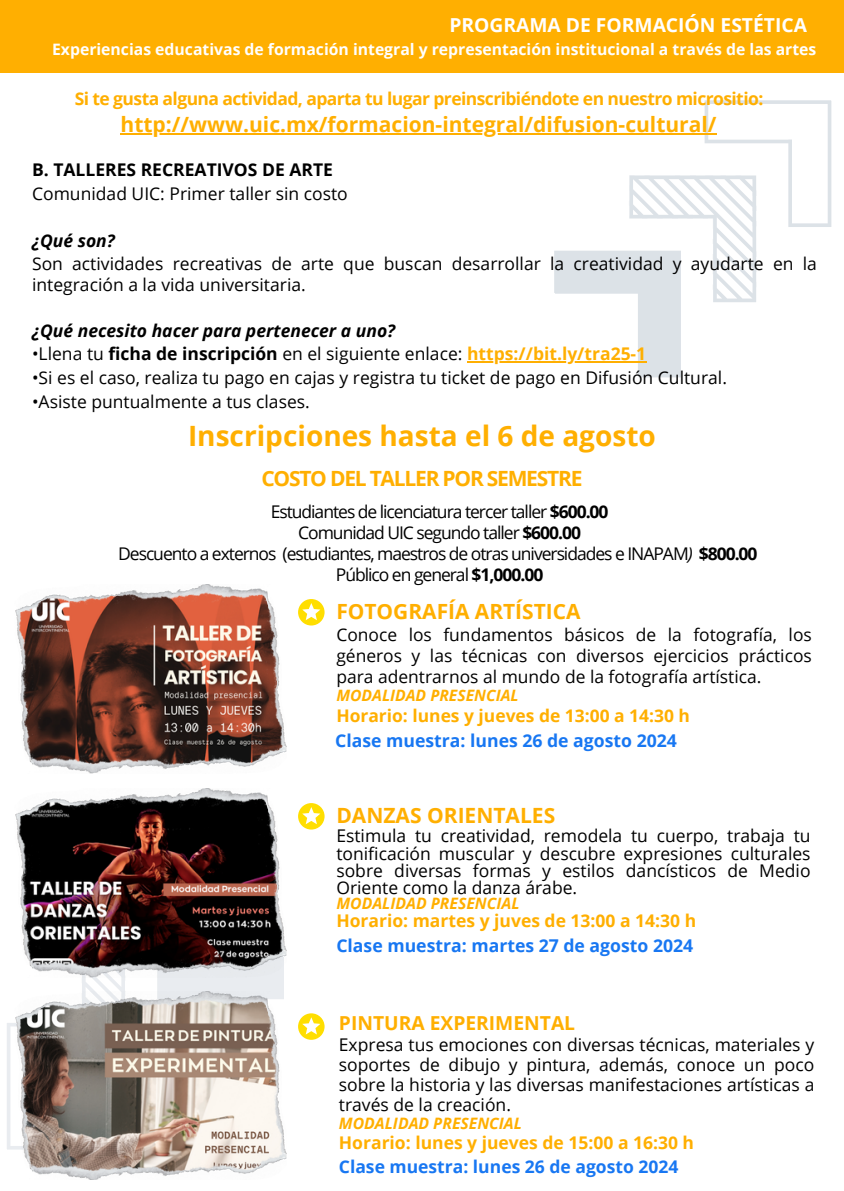
<style>
.page{position:relative;width:844px;height:1191px;background:#fff}
.page>*{position:absolute;margin:0;border:0;box-sizing:border-box;transform-origin:0 0}
.t1{font:700 28px "Open Sans";color:#ffaf01}
.t2{font:700 21px "Open Sans";color:#ffaf01}
.t3{font:700 21px "Open Sans";letter-spacing:-.06em;color:#ffaf01}
.t4{font:700 19.25px "Open Sans";color:#fff}
.t5{font:700 19.25px "Open Sans";color:#ffaf01}
.t6{font:700 17.68px "Open Sans";color:#1877f2}
.t7{font:17.5px/17.2px "Open Sans";color:#000;text-align:justify}
.t8{font:17.5px/21px "Open Sans";letter-spacing:-.06em;color:#000;text-align:center}
.t9{font:700 17.5px "Open Sans";color:#ffaf01}
.t10{font:700 17.5px "Open Sans";letter-spacing:-.03em;color:#ffaf01}
.t11{font:italic 700 17.5px "Open Sans";color:#000}
.t12{font:700 17.5px "Open Sans";color:#1877f2}
.t13{font:700 15.75px "Open Sans";color:#fff}
.t14{font:italic 700 15.75px "Open Sans";color:#ffaf01}
.s1{font-weight:700}
.s2{font-weight:700;font-style:italic}
.s3{font-weight:700;color:#ffaf01}
.s4{font-style:italic}
</style>
<div class="page">
<svg style="left:532px;top:100px;width:300px;height:278px"></svg>
<svg style="left:7px;top:949px;width:280px;height:231px"></svg>
<div style="left:0;top:0;width:843px;height:73px;background:#ffaf01"></div>
<img style="left:15px;top:584px;width:271px;height:189px">
<img style="left:14px;top:788px;width:272px;height:189px">
<img style="left:14px;top:991px;width:272px;height:188px">
<hr style="left:121px;top:134px;width:595px;height:1px;background:#ffaf01">
<hr style="left:467px;top:361px;width:179px;height:2px;background:#ffaf01">
<svg style="left:298px;top:803px;width:26px;height:26px"></svg>
<svg style="left:298px;top:599px;width:26px;height:26px"></svg>
<svg style="left:298px;top:1013px;width:26px;height:26px"></svg>
<p class="t4" style="left:449px;top:12px;width:359px">PROGRAMA DE FORMACIÓN ESTÉTICA</p>
<p class="t13" style="left:52px;top:38px;width:765px">Experiencias educativas de formación integral y representación institucional a través de las artes</p>
<h1 class="t10" style="left:75px;top:86px;width:690px">Si te gusta alguna actividad, aparta tu lugar preinscribiéndote en nuestro micrositio:</h1>
<h2 class="t2" style="left:121px;top:110px;width:597px">http://www.uic.mx/formacion-integral/difusion-cultural/</h2>
<h4 class="t7" style="left:32px;top:158px;width:317px;line-height:23.6px"><span class="s1">B. TALLERES RECREATIVOS DE ARTE<br></span>Comunidad UIC: Primer taller sin costo</h4>
<p class="t7" style="left:32px;top:230px;width:786px;line-height:21.7px;text-align:left"><span class="s2">¿Qué son?<br></span>Son actividades recreativas de arte que buscan desarrollar la creatividad y ayudarte en la integración a la vida universitaria.</p>
<p class="t11" style="left:32px;top:318px;width:364px">¿Qué necesito hacer para pertenecer a uno?</p>
<p class="t7" style="left:32px;top:345px;width:615px">•Llena tu <span class="s1">ficha de inscripción</span> en el siguiente enlace: <span class="s3">https://bit.ly/tra25-1</span></p>
<p class="t7" style="left:32px;top:368px;width:696px">•Si es el caso, realiza tu pago en cajas y registra tu ticket de pago en Difusión Cultural.</p>
<p class="t7" style="left:32px;top:392px;width:279px">•Asiste puntualmente a tus clases.</p>
<h3 class="t1" style="left:188px;top:415px;width:469px">Inscripciones hasta el 6 de agosto</h3>
<p class="t3" style="left:261px;top:463px;width:322px">COSTO DEL TALLER POR SEMESTRE</p>
<h3 class="t8" style="left:118px;top:500px;width:640px">Estudiantes de licenciatura tercer taller <span class="s1">$600.00<br></span>Comunidad UIC segundo taller <span class="s1">$600.00<br></span>Descuento a externos (estudiantes, maestros de otras universidades e INAPAM<span class="s4">)</span> <span class="s1">$800.00<br></span>Público en general <span class="s1">$1,000.00</span></h3>
<p class="t2" style="left:336px;top:596px;width:245px">FOTOGRAFÍA ARTÍSTICA</p>
<p class="t7" style="left:336px;top:623px;width:477px;line-height:20.8px">Conoce los fundamentos básicos de la fotografía, los géneros y las técnicas con diversos ejercicios prácticos para adentrarnos al mundo de la fotografía artística.</p>
<p class="t14" style="left:336px;top:684px;width:184px">MODALIDAD PRESENCIAL</p>
<p class="t9" style="left:336px;top:703px;width:355px">Horario: lunes y jueves de 13:00 a 14:30 h</p>
<p class="t6" style="left:335px;top:727px;width:343px">Clase muestra: lunes 26 de agosto 2024</p>
<p class="t2" style="left:336px;top:800px;width:220px">DANZAS ORIENTALES</p>
<p class="t7" style="left:336px;top:827px;width:475px">Estimula tu creatividad, remodela tu cuerpo, trabaja tu tonificación muscular y descubre expresiones culturales sobre diversas formas y estilos dancísticos de Medio Oriente como la danza árabe.</p>
<p class="t14" style="left:336px;top:892px;width:184px">MODALIDAD PRESENCIAL</p>
<p class="t9" style="left:336px;top:907px;width:361px">Horario: martes y juves de 13:00 a 14:30 h</p>
<p class="t6" style="left:336px;top:932px;width:358px">Clase muestra: martes 27 de agosto 2024</p>
<p class="t5" style="left:339px;top:1009px;width:238px">PINTURA EXPERIMENTAL</p>
<p class="t7" style="left:339px;top:1034px;width:477px;line-height:19.6px">Expresa tus emociones con diversas técnicas, materiales y soportes de dibujo y pintura, además, conoce un poco sobre la historia y las diversas manifestaciones artísticas a través de la creación.</p>
<p class="t14" style="left:339px;top:1112px;width:184px">MODALIDAD PRESENCIAL</p>
<p class="t9" style="left:339px;top:1129px;width:356px">Horario: lunes y jueves de 15:00 a 16:30 h</p>
<p class="t12" style="left:339px;top:1154px;width:341px">Clase muestra: lunes 26 de agosto 2024</p>
</div>
